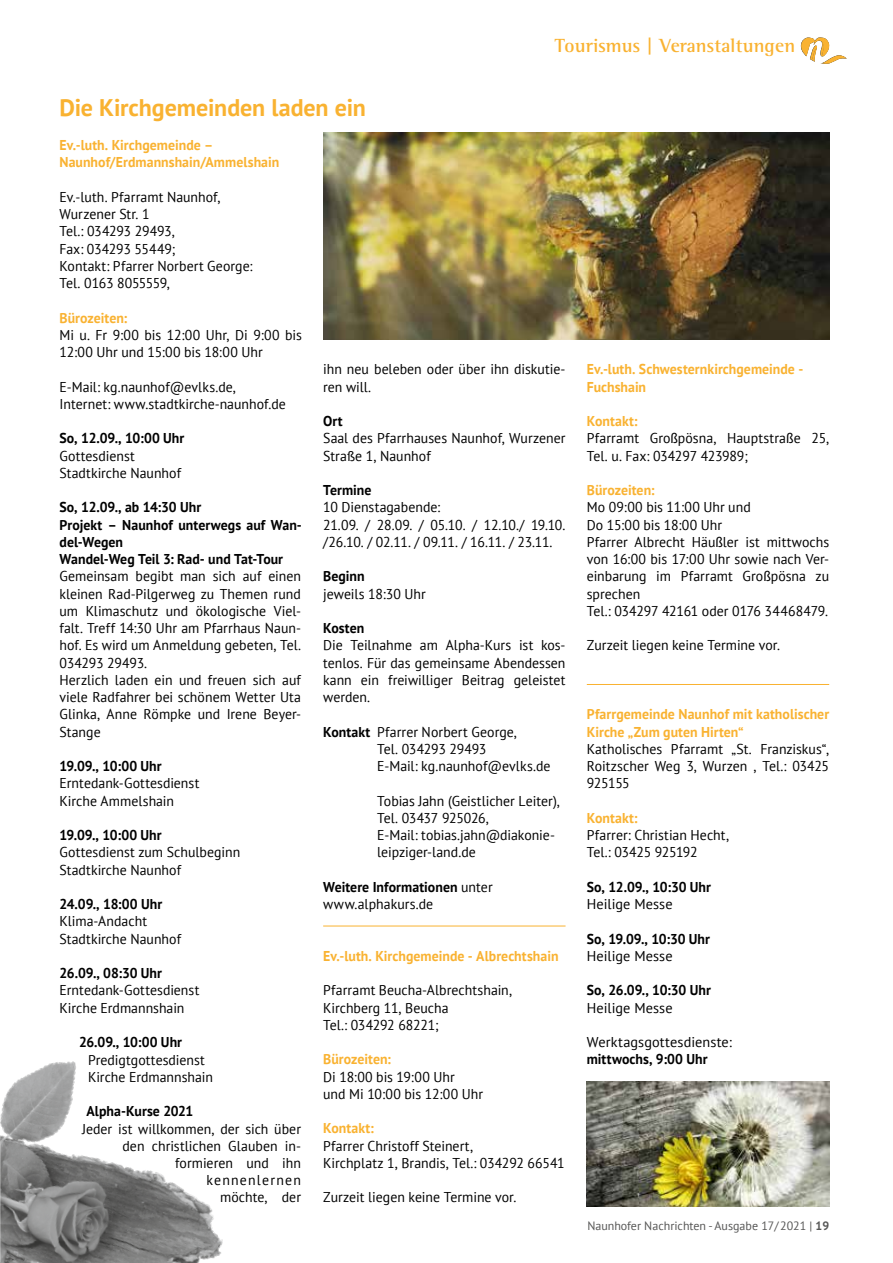
<style>
.page{position:relative;width:893px;height:1263px;background:#fff}
.page>*{position:absolute;margin:0;border:0;box-sizing:border-box;transform-origin:0 0}
.t1{font:700 24px "PT Sans";letter-spacing:-.005em;color:#f9b231}
.t2{font:700 19.5px "Rotis Semi Serif Std";letter-spacing:.005em;color:#f9b231}
.t3{font:14.25px/17.2px "PT Sans";color:#000}
.t4{font:700 14.25px/17.2px "PT Sans";letter-spacing:.005em;color:#000}
.t5{font:700 14.25px/17.2px "PT Sans";letter-spacing:.005em;color:#f9b231}
.t6{font:12px "PT Sans";color:#565655}
.s1{font-weight:700}
.s2{font-weight:700;color:#f9b231}
.s3{font-family:"Myriad Pro"}
</style>
<div class="page">
<svg style="left:801px;top:37px;width:46px;height:27px"></svg>
<hr style="left:323px;top:926px;width:243px;height:1px;background:#f9b231">
<hr style="left:587px;top:684px;width:242px;height:1px;background:#f9b231">
<img style="left:323px;top:132px;width:506px;height:208px">
<img style="left:0;top:1061px;width:223px;height:202px">
<img style="left:587px;top:1082px;width:242px;height:124px">
<h1 class="t1" style="left:60px;top:91px;width:308px">Die Kirchgemeinden laden ein</h1>
<h2 class="t2" style="left:555px;top:34px;width:242px">Tourismus | Veranstaltungen</h2>
<p class="t5" style="left:60px;top:136px;width:221px">Ev.-luth. Kirchgemeinde –<br>Naunhof/Erdmannshain/Ammelshain</p>
<p class="t3" style="left:60px;top:188px;width:194px">Ev.-luth. Pfarramt Naunhof,<br>Wurzener Str. 1<br>Tel.: 034293 29493,<br>Fax: 034293 55449;<br>Kontakt: Pfarrer Norbert George:<br>Tel. 0163 8055559,</p>
<p class="t5" style="left:60px;top:309px;width:69px">Bürozeiten:</p>
<p class="t3" style="left:60px;top:326px;width:244px">Mi u. Fr 9:00 bis 12:00 Uhr, Di 9:00 bis<br>12:00 Uhr und 15:00 bis 18:00 Uhr</p>
<p class="t3" style="left:60px;top:378px;width:228px">E-Mail: kg.naunhof@evlks.de,<br>Internet: www.stadtkirche-naunhof.de</p>
<p class="t4" style="left:60px;top:429px;width:126px">So, 12.09., 10:00 Uhr</p>
<p class="t3" style="left:60px;top:447px;width:123px">Gottesdienst<br>Stadtkirche Naunhof</p>
<p class="t4" style="left:60px;top:498px;width:244px">So, 12.09., ab 14:30 Uhr<br>Projekt – Naunhof unterwegs auf Wan&shy;del-Wegen<br>Wandel-Weg Teil 3: Rad- und Tat-Tour</p>
<p class="t3" style="left:60px;top:567px;width:243px">Gemeinsam begibt man sich auf einen kleinen Rad-Pilgerweg zu Themen rund um Klimaschutz und ökologische Viel&shy;falt. Treff 14:30 Uhr am Pfarrhaus Naun&shy;hof. Es wird um Anmeldung gebeten, Tel.<br>034293 29493.<br>Herzlich laden ein und freuen sich auf viele Radfahrer bei schönem Wetter Uta<br>Glinka, Anne Römpke und Irene Beyer-<br>Stange</p>
<p class="t4" style="left:60px;top:757px;width:104px">19.09., 10:00 Uhr</p>
<p class="t3" style="left:60px;top:774px;width:141px">Erntedank-Gottesdienst<br>Kirche Ammelshain</p>
<p class="t4" style="left:60px;top:826px;width:104px">19.09., 10:00 Uhr</p>
<p class="t3" style="left:60px;top:843px;width:182px">Gottesdienst zum Schulbeginn<br>Stadtkirche Naunhof</p>
<p class="t4" style="left:60px;top:895px;width:104px">24.09., 18:00 Uhr</p>
<p class="t3" style="left:60px;top:912px;width:123px">Klima-Andacht<br>Stadtkirche Naunhof</p>
<p class="t4" style="left:60px;top:964px;width:104px">26.09., 08:30 Uhr</p>
<p class="t3" style="left:60px;top:981px;width:141px">Erntedank-Gottesdienst<br>Kirche Erdmannshain</p>
<p class="t4" style="left:79px;top:1033px;width:105px">26.09., 10:00 Uhr</p>
<p class="t3" style="left:88px;top:1050px;width:126px">Predigtgottesdienst<br>Kirche Erdmannshain</p>
<p class="t4" style="left:87px;top:1102px;width:108px">Alpha-Kurse 2021</p>
<p class="t3" style="left:82px;top:1119px;width:221px;text-align:right">Jeder ist willkommen, der sich über den christlichen Glauben in&shy;formieren und ihn kennenlernen<br>möchte, der</p>
<p class="t3" style="left:323px;top:360px;width:244px">ihn neu beleben oder über ihn diskutie&shy;ren will.</p>
<p class="t4" style="left:323px;top:412px;width:21px">Ort</p>
<p class="t3" style="left:323px;top:429px;width:244px">Saal des Pfarrhauses Naunhof, Wurzener<br>Straße 1, Naunhof</p>
<p class="t4" style="left:323px;top:481px;width:50px">Termine</p>
<p class="t3" style="left:323px;top:498px;width:244px">10 Dienstagabende:<br>21.09. / 28.09. / 05.10. / 12.10./ 19.10. /26.10. / 02.11. / 09.11. / 16.11. / 23.11.</p>
<p class="t4" style="left:323px;top:567px;width:43px">Beginn</p>
<p class="t3" style="left:323px;top:585px;width:104px">jeweils 18:30 Uhr</p>
<p class="t4" style="left:323px;top:619px;width:43px">Kosten</p>
<p class="t3" style="left:323px;top:636px;width:244px;text-align:justify">Die Teilnahme am Alpha-Kurs ist kos&shy;tenlos. Für das gemeinsame Abendessen kann ein freiwilliger Beitrag geleistet werden.</p>
<p class="t3" style="left:377px;top:723px;width:175px;text-indent:-54px"><span class="s1">Kontakt</span> Pfarrer Norbert George,<br>Tel. 034293 29493<br>E-Mail: kg.naunhof@evlks.de</p>
<p class="t3" style="left:377px;top:792px;width:184px">Tobias Jahn (Geistlicher Leiter),<br>Tel. 03437 925026,<br>E-Mail: tobias.jahn@diakonie&shy;leipziger-land.de</p>
<p class="t3" style="left:323px;top:878px;width:171px"><span class="s1">Weitere Informationen</span> unter www.alphakurs.de</p>
<p class="t5" style="left:323px;top:947px;width:237px">Ev.-luth. Kirchgemeinde - Albrechtshain</p>
<p class="t3" style="left:323px;top:981px;width:190px">Pfarramt Beucha-Albrechtshain,<br>Kirchberg 11, Beucha<br>Tel.: 034292 68221;</p>
<p class="t5" style="left:323px;top:1050px;width:69px">Bürozeiten:</p>
<p class="t3" style="left:323px;top:1068px;width:161px">Di 18:00 bis 19:00 Uhr<br>und Mi 10:00 bis 12:00 Uhr</p>
<p class="t5" style="left:323px;top:1119px;width:52px">Kontakt:</p>
<p class="t3" style="left:323px;top:1137px;width:243px">Pfarrer Christoff Steinert,<br>Kirchplatz 1, Brandis, Tel.: 034292 66541</p>
<p class="t3" style="left:323px;top:1188px;width:195px">Zurzeit liegen keine Termine vor.</p>
<p class="t5" style="left:587px;top:360px;width:218px">Ev.-luth. Schwesternkirchgemeinde -<br>Fuchshain</p>
<p class="t3" style="left:587px;top:412px;width:244px"><span class="s2">Kontakt:<br></span>Pfarramt Gro<span class="s3">ß</span>pösna, Hauptstra<span class="s3">ß</span>e 25,<br>Tel. u. Fax: 034297 423989;</p>
<p class="t5" style="left:587px;top:481px;width:69px">Bürozeiten:</p>
<p class="t3" style="left:587px;top:498px;width:244px">Mo 09:00 bis 11:00 Uhr und<br>Do 15:00 bis 18:00 Uhr<br>Pfarrer Albrecht Häu<span class="s3">ß</span>ler ist mittwochs von 16:00 bis 17:00 Uhr sowie nach Ver&shy;einbarung im Pfarramt Gro<span class="s3">ß</span>pösna zu sprechen<br>Tel.: 034297 42161 oder 0176 34468479.</p>
<p class="t3" style="left:587px;top:636px;width:195px">Zurzeit liegen keine Termine vor.</p>
<p class="t5" style="left:587px;top:705px;width:244px">Pfarrgemeinde Naunhof mit katholischer<br>Kirche „Zum guten Hirten“</p>
<p class="t3" style="left:587px;top:740px;width:244px;text-align:justify">Katholisches Pfarramt „St. Franziskus“, Roitzscher Weg 3, Wurzen , Tel.: 03425<br>925155</p>
<p class="t5" style="left:587px;top:809px;width:52px">Kontakt:</p>
<p class="t3" style="left:587px;top:826px;width:144px">Pfarrer: Christian Hecht,<br>Tel.: 03425 925192</p>
<p class="t4" style="left:587px;top:878px;width:126px">So, 12.09., 10:30 Uhr</p>
<p class="t3" style="left:587px;top:895px;width:87px">Heilige Messe</p>
<p class="t4" style="left:587px;top:930px;width:125px">So, 19.09., 10:30 Uhr</p>
<p class="t3" style="left:587px;top:947px;width:87px">Heilige Messe</p>
<p class="t4" style="left:587px;top:981px;width:126px">So, 26.09., 10:30 Uhr</p>
<p class="t3" style="left:587px;top:999px;width:87px">Heilige Messe</p>
<p class="t3" style="left:587px;top:1033px;width:146px">Werktagsgottesdienste:</p>
<p class="t4" style="left:587px;top:1050px;width:122px">mittwochs, 9:00 Uhr</p>
<p class="t6" style="left:587px;top:1218px;width:243px">Naunhofer Nachrichten - Ausgabe 17/2021 | <span class="s1">19</span></p>
</div>
